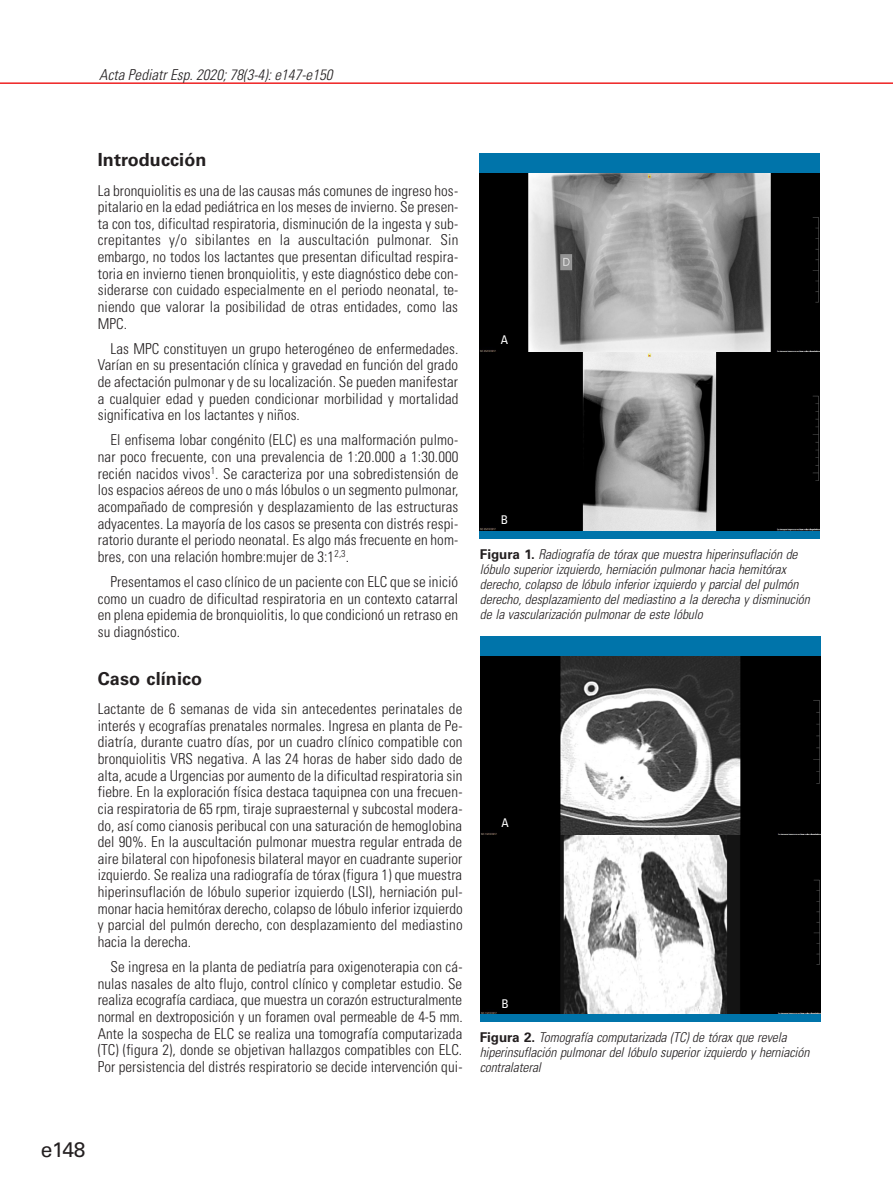
<style>
.page{position:relative;width:893px;height:1191px;background:#fff}
.page>*{position:absolute;margin:0;border:0;box-sizing:border-box;transform-origin:0 0}
.t1{font:21px "Univers LT Std";color:#231f20}
._04_LADILLO_1{font:700 18px "Univers LT Std";letter-spacing:.005em;color:#231f20}
._07_TEXTO_GENERAL_SI{font:300 condensed 15px/16.6px "Univers LT Std";letter-spacing:.005em;color:#231f20;text-align:justify}
._08_TEXTO_GENERAL{font:300 condensed 15px/16.6px "Univers LT Std";letter-spacing:.005em;color:#231f20;text-align:justify}
.t2{font:italic 300 condensed 15px "Univers LT Std";letter-spacing:.005em;color:#231f20}
._15_PIE_DE_FIGURA{font:italic 300 condensed 13.5px/15px "Univers LT Std";letter-spacing:-.005em;color:#231f20}
.Tabla_texto_gral_fin{font:condensed 12px "Univers LT Std";color:#fff}
.s1{font-weight:700;font-style:normal;font-stretch:normal}
</style>
<div class="page">
<hr style="left:0;top:82px;width:893px;height:2px;background:#ee2123">
<img style="left:480px;top:173px;width:340px;height:358px">
<div style="left:480px;top:153px;width:340px;height:20px;background:#0074aa"></div>
<div style="left:480px;top:531px;width:340px;height:7px;background:#0074aa"></div>
<img style="left:480px;top:656px;width:340px;height:358px">
<div style="left:480px;top:636px;width:340px;height:20px;background:#0074aa"></div>
<div style="left:480px;top:1014px;width:340px;height:7px;background:#0074aa"></div>
<p class="t2" style="left:99px;top:65px;width:235px">Acta Pediatr Esp. 2020; 78(3-4): e147-e150</p>
<p class="_04_LADILLO_1" style="left:98px;top:149px;width:110px">Introducción</p>
<p class="_07_TEXTO_GENERAL_SI" style="left:98px;top:182px;width:362px">La bronquiolitis es una de las causas más comunes de ingreso hos&shy;pitalario en la edad pediátrica en los meses de invierno. Se presen&shy;ta con tos, dificultad respiratoria, disminución de la ingesta y sub&shy;crepitantes y/o sibilantes en la auscultación pulmonar. Sin embargo, no todos los lactantes que presentan dificultad respira&shy;toria en invierno tienen bronquiolitis, y este diagnóstico debe con&shy;siderarse con cuidado especialmente en el periodo neonatal, te&shy;niendo que valorar la posibilidad de otras entidades, como las MPC.</p>
<p class="_08_TEXTO_GENERAL" style="left:98px;top:340px;width:362px;text-indent:13px">Las MPC constituyen un grupo heterogéneo de enfermedades.<br>Varían en su presentación clínica y gravedad en función del grado de afectación pulmonar y de su localización. Se pueden manifestar a cualquier edad y pueden condicionar morbilidad y mortalidad significativa en los lactantes y niños.</p>
<p class="_08_TEXTO_GENERAL" style="left:98px;top:432px;width:362px;text-indent:13px">El enfisema lobar congénito (ELC) es una malformación pulmo&shy;nar poco frecuente, con una prevalencia de 1:20.000 a 1:30.000 recién nacidos vivos<sup>1</sup>. Se caracteriza por una sobredistensión de los espacios aéreos de uno o más lóbulos o un segmento pulmonar, acompañado de compresión y desplazamiento de las estructuras adyacentes. La mayoría de los casos se presenta con distrés respi&shy;ratorio durante el periodo neonatal. Es algo más frecuente en hom&shy;bres, con una relación hombre:mujer de 3:1<sup>2,3</sup>.</p>
<p class="_08_TEXTO_GENERAL" style="left:98px;top:573px;width:362px;text-indent:13px">Presentamos el caso clínico de un paciente con ELC que se inició como un cuadro de dificultad respiratoria en un contexto catarral en plena epidemia de bronquiolitis, lo que condicionó un retraso en su diagnóstico.</p>
<p class="_04_LADILLO_1" style="left:98px;top:668px;width:106px">Caso clínico</p>
<p class="_07_TEXTO_GENERAL_SI" style="left:98px;top:700px;width:366px">Lactante de 6 semanas de vida sin antecedentes perinatales de interés y ecografías prenatales normales. Ingresa en planta de Pe&shy;diatría, durante cuatro días, por un cuadro clínico compatible con bronquiolitis VRS negativa. A las 24 horas de haber sido dado de alta, acude a Urgencias por aumento de la dificultad respiratoria sin fiebre. En la exploración física destaca taquipnea con una frecuen&shy;cia respiratoria de 65 rpm, tiraje supraesternal y subcostal modera&shy;do, así como cianosis peribucal con una saturación de hemoglobina del 90%. En la auscultación pulmonar muestra regular entrada de aire bilateral con hipofonesis bilateral mayor en cuadrante superior izquierdo. Se realiza una radiografía de tórax (figura 1) que muestra hiperinsuflación de lóbulo superior izquierdo (LSI), herniación pul&shy;monar hacia hemitórax derecho, colapso de lóbulo inferior izquierdo y parcial del pulmón derecho, con desplazamiento del mediastino hacia la derecha.</p>
<p class="_08_TEXTO_GENERAL" style="left:98px;top:958px;width:367px;text-indent:13px">Se ingresa en la planta de pediatría para oxigenoterapia con cá&shy;nulas nasales de alto flujo, control clínico y completar estudio. Se realiza ecografía cardiaca, que muestra un corazón estructuralmente normal en dextroposición y un foramen oval permeable de 4-5 mm.<br>Ante la sospecha de ELC se realiza una tomografía computarizada (TC) (figura 2), donde se objetivan hallazgos compatibles con ELC.<br>Por persistencia del distrés respiratorio se decide intervención qui-</p>
<p class="Tabla_texto_gral_fin" style="left:501px;top:332px;width:9px">A</p>
<p class="Tabla_texto_gral_fin" style="left:501px;top:512px;width:9px">B</p>
<p class="_15_PIE_DE_FIGURA" style="left:480px;top:546px;width:331px"><span class="s1">Figura 1.</span> Radiografía de tórax que muestra hiperinsuflación de lóbulo superior izquierdo, herniación pulmonar hacia hemitórax derecho, colapso de lóbulo inferior izquierdo y parcial del pulmón derecho, desplazamiento del mediastino a la derecha y disminución de la vascularización pulmonar de este lóbulo</p>
<p class="Tabla_texto_gral_fin" style="left:501px;top:815px;width:9px">A</p>
<p class="Tabla_texto_gral_fin" style="left:501px;top:995px;width:9px">B</p>
<p class="_15_PIE_DE_FIGURA" style="left:480px;top:1029px;width:331px"><span class="s1">Figura 2.</span> Tomografía computarizada (TC) de tórax que revela hiperinsuflación pulmonar del lóbulo superior izquierdo y herniación contralateral</p>
<h1 class="t1" style="left:41px;top:1136px;width:46px">e148</h1>
</div>
